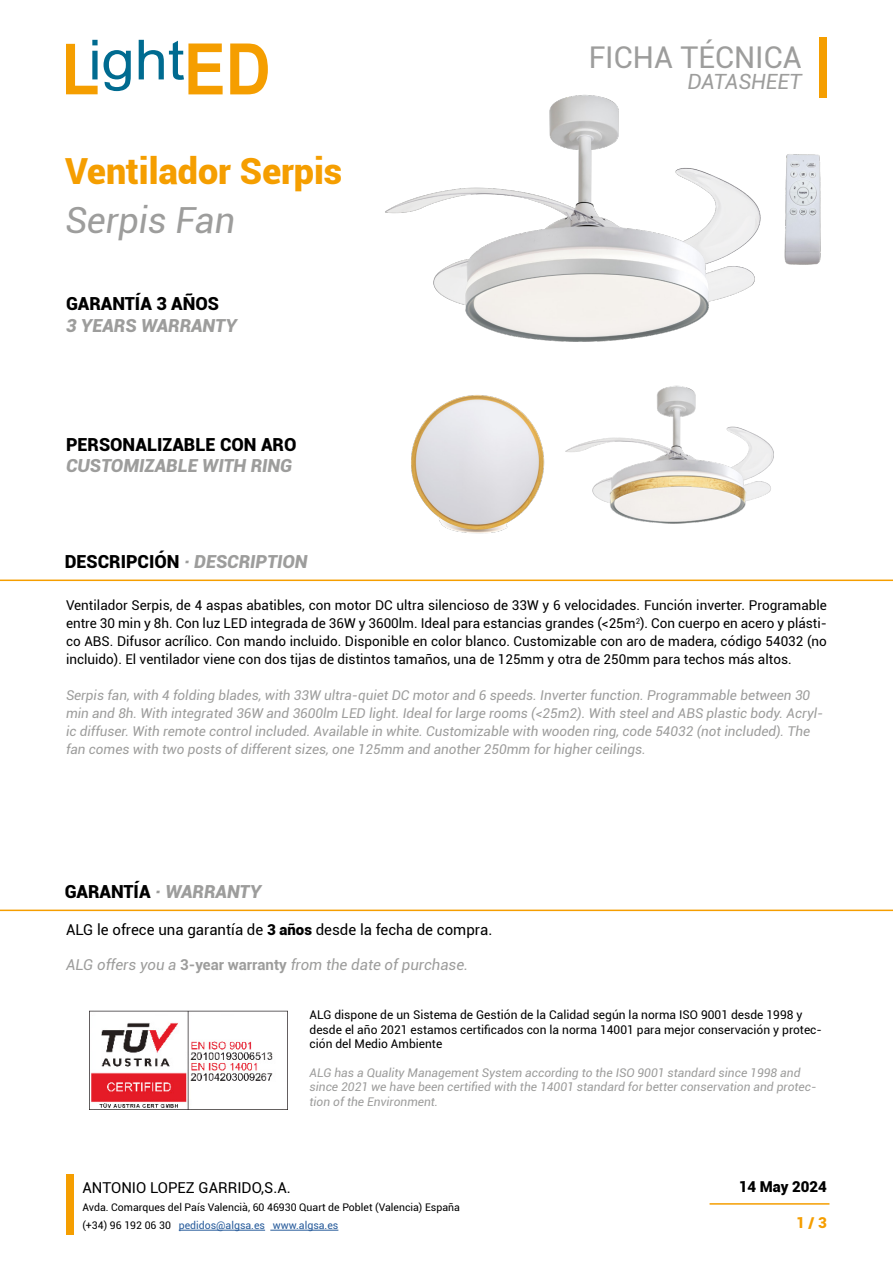
<style>
.page{position:relative;width:893px;height:1263px;background:#fff}
.page>*{position:absolute;margin:0;border:0;box-sizing:border-box;transform-origin:0 0}
.t1{font:900 36px "Roboto";color:#f59e00}
.t2{font:italic 36px "Roboto";color:#9d9d9c}
.t3{font:30px "Roboto";color:#9d9d9c}
.t4{font:italic 21px "Roboto";color:#9d9d9c}
.t5{font:italic 900 18px "Roboto";color:#9d9d9c}
.t6{font:900 18px "Roboto";color:#000}
.t7{font:15px "Roboto";color:#000}
.t8{font:italic 15px "Roboto";color:#9d9d9c}
.t9{font:900 15px "Roboto";color:#000}
.t10{font:900 15px "Roboto";color:#f59e00}
.t11{font:13.5px/18px "Roboto";color:#000;text-align:justify}
.t12{font:italic 13.5px/18px "Roboto";color:#9d9d9c}
.t13{font:italic 12px/14.4px "Roboto";color:#9d9d9c}
.t14{font:12px/14.4px "Roboto";color:#000}
.t15{font:10.5px/18px "Roboto";color:#000}
.s1{font-style:normal;color:#000}
.s2{font-weight:900}
.s3{font-weight:700;font-style:normal}
.s4{color:#275b9b}
</style>
<div class="page">
<svg style="left:66px;top:40px;width:32px;height:54px"></svg>
<svg style="left:104px;top:50px;width:27px;height:41px"></svg>
<svg style="left:139px;top:40px;width:84px;height:54px"></svg>
<svg style="left:230px;top:44px;width:38px;height:50px"></svg>
<hr style="left:179px;top:1230px;width:86px;height:1px;background:#275b9b">
<hr style="left:270px;top:1230px;width:68px;height:1px;background:#275b9b">
<div style="left:819px;top:37px;width:8px;height:60px;background:#f59e00"></div>
<div style="left:66px;top:1175px;width:8px;height:60px;background:#f59e00"></div>
<hr style="left:710px;top:1203px;width:119px;height:2px;background:#f59e00">
<hr style="left:0;top:579px;width:893px;height:2px;background:#f59e00">
<img style="left:89px;top:1010px;width:198px;height:100px">
<hr style="left:0;top:909px;width:893px;height:2px;background:#f59e00">
<img style="left:385px;top:94px;width:437px;height:248px">
<img style="left:411px;top:395px;width:134px;height:139px">
<img style="left:565px;top:385px;width:209px;height:139px">
<img style="left:776px;top:149px;width:46px;height:121px">
<h1 class="t1" style="left:65px;top:145px;width:279px">Ventilador Serpis</h1>
<h1 class="t2" style="left:65px;top:195px;width:172px">Serpis Fan</h1>
<h3 class="t6" style="left:66px;top:291px;width:155px">GARANTÍA 3 AÑOS</h3>
<h3 class="t5" style="left:66px;top:313px;width:172px">3 YEARS WARRANTY</h3>
<h3 class="t6" style="left:66px;top:431px;width:232px">PERSONALIZABLE CON ARO</h3>
<h3 class="t5" style="left:66px;top:453px;width:228px">CUSTOMIZABLE WITH RING</h3>
<h2 class="t3" style="left:589px;top:36px;width:214px">FICHA TÉCNICA</h2>
<h3 class="t4" style="left:687px;top:67px;width:116px">DATASHEET</h3>
<h3 class="t5" style="left:65px;top:549px;width:244px"><span class="s1">DESCRIPCIÓN</span> · DESCRIPTION</h3>
<p class="t11" style="left:66px;top:596px;width:762px">Ventilador Serpis, de 4 aspas abatibles, con motor DC ultra silencioso de 33W y 6 velocidades. Función inverter. Programable entre 30 min y 8h. Con luz LED integrada de 36W y 3600lm. Ideal para estancias grandes (&lt;25m<sup>2</sup>). Con cuerpo en acero y plásti&shy;co ABS. Difusor acrílico. Con mando incluido. Disponible en color blanco. Customizable con aro de madera, código 54032 (no incluido). El ventilador viene con dos tijas de distintos tamaños, una de 125mm y otra de 250mm para techos más altos.</p>
<p class="t12" style="left:66px;top:686px;width:759px">Serpis fan, with 4 folding blades, with 33W ultra-quiet DC motor and 6 speeds. Inverter function. Programmable between 30 min and 8h. With integrated 36W and 3600lm LED light. Ideal for large rooms (&lt;25m2). With steel and ABS plastic body. Acryl&shy;ic diffuser. With remote control included. Available in white. Customizable with wooden ring, code 54032 (not included). The fan comes with two posts of different sizes, one 125mm and another 250mm for higher ceilings.</p>
<h3 class="t5" style="left:65px;top:879px;width:198px"><span class="s1">GARANTÍA</span> · WARRANTY</h3>
<p class="t7" style="left:66px;top:919px;width:428px">ALG le ofrece una garantía de <span class="s2">3 años</span> desde la fecha de compra.</p>
<p class="t8" style="left:66px;top:954px;width:404px">ALG offers you a <span class="s3">3-year warranty</span> from the date of purchase.</p>
<p class="t14" style="left:310px;top:1007px;width:514px">ALG dispone de un Sistema de Gestión de la Calidad según la norma ISO 9001 desde 1998 y desde el año 2021 estamos certificados con la norma 14001 para mejor conservación y protec&shy;ción del Medio Ambiente</p>
<p class="t13" style="left:310px;top:1065px;width:508px">ALG has a Quality Management System according to the ISO 9001 standard since 1998 and since 2021 we have been certified with the 14001 standard for better conservation and protec&shy;tion of the Environment.</p>
<p class="t7" style="left:82px;top:1177px;width:210px">ANTONIO LOPEZ GARRIDO,S.A.</p>
<p class="t15" style="left:82px;top:1198px;width:379px">Avda. Comarques del País Valencià, 60 46930 Quart de Poblet (Valencia) España (+34) 96 192 06 30 <span class="s4">pedidos@algsa.es www.algsa.es</span></p>
<p class="t9" style="left:739px;top:1176px;width:90px">14 May 2024</p>
<p class="t10" style="left:796px;top:1212px;width:32px">1 / 3</p>
</div>
